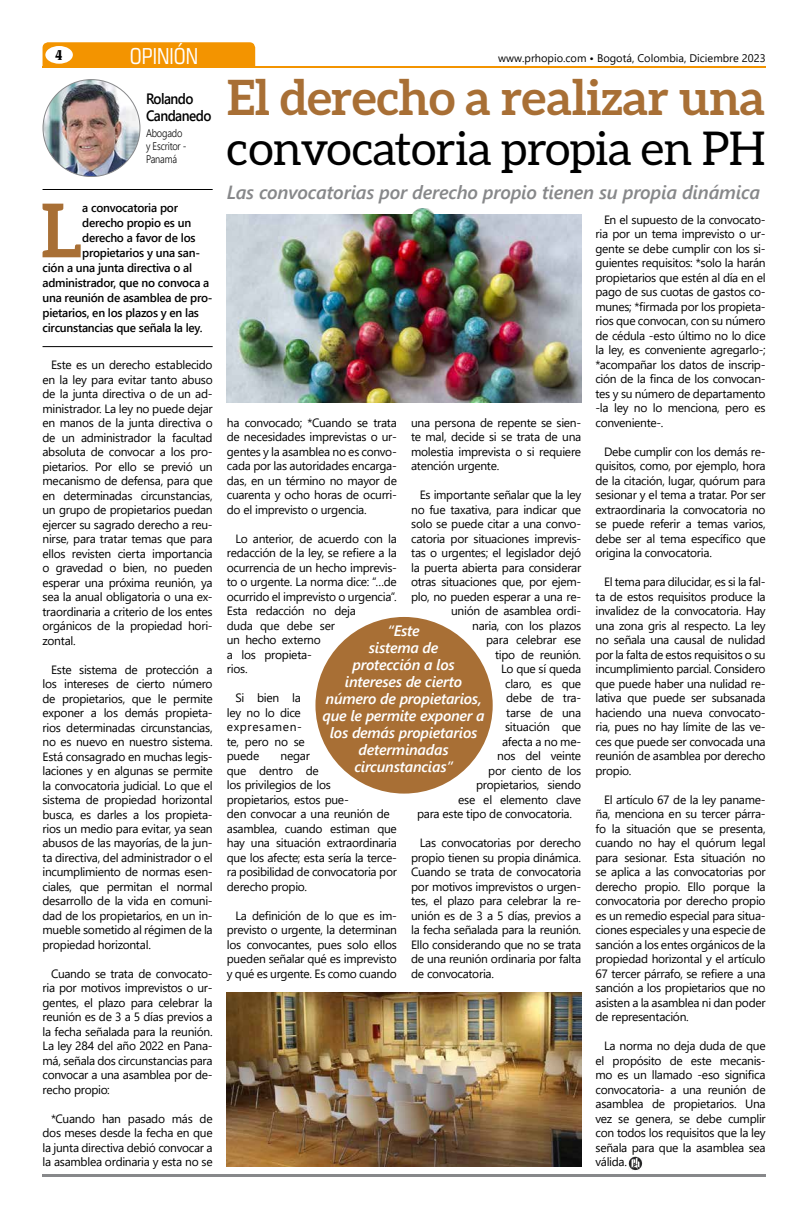
<style>
.page{position:relative;width:794px;height:1219px;background:#fff}
.page>*{position:absolute;margin:0;border:0;box-sizing:border-box;transform-origin:0 0}
.t1{font:700 74.2px "Aleo";color:#a86f35}
.t2{font:700 48.7px "Aleo";letter-spacing:-.01em;color:#a86f35}
.t3{font:46.6px "Aleo";letter-spacing:-.01em;color:#000}
.t4{font:condensed 22px "Square 721 BT";color:#fff}
.t5{font:italic 600 19px "Segoe UI";letter-spacing:-.01em;color:#87888a}
.t6{font:italic 600 15px/17px "Segoe UI";letter-spacing:-.015em;color:#fff;text-align:center}
.t7{font:600 15px/17px "Segoe UI";letter-spacing:-.04em;color:#000;scale:.9 1}
.t8{font:700 condensed 14px "Melior BQ";color:#000}
.t9{font:12px/14.5px "Segoe UI";letter-spacing:-.025em;color:#000;text-align:justify}
.t10{font:600 12px "Segoe UI";letter-spacing:-.02em;color:#000}
.t11{font:11px "Segoe UI";color:#000}
.t12{font:300 11px/13px "Segoe UI";letter-spacing:-.02em;color:#000;scale:.85 1}
.s1{font-weight:600}
</style>
<div class="page">
<hr style="left:43px;top:66px;width:722px;height:1px;background:#f39400">
<div style="left:43px;top:42px;width:212px;height:24px;background:#f39400"></div>
<div style="left:45px;top:46px;width:28px;height:18px;background:#fff;border-radius:50%"></div>
<img style="left:404px;top:208px;width:47px;height:7px">
<hr style="left:43px;top:1174px;width:722px;height:2px;background:#87888a">
<img style="left:628px;top:1156px;width:14px;height:14px">
<img style="left:43px;top:80px;width:97px;height:97px;border-radius:48px">
<img style="left:227px;top:215px;width:354px;height:188px">
<img style="left:227px;top:993px;width:354px;height:174px">
<div style="left:315px;top:617px;width:178px;height:177px;background:#a86f35;border-radius:50%"></div>
<hr style="left:43px;top:189px;width:170px;height:1px;background:#000">
<hr style="left:43px;top:346px;width:170px;height:1px;background:#000">
<p class="t8" style="left:55px;top:47px;width:9px">4</p>
<h3 class="t4" style="left:130px;top:43px;width:70px">OPINIÓN</h3>
<p class="t11" style="left:498px;top:47px;width:269px">www.prhopio.com <span class="s1">•</span> Bogotá, Colombia, Diciembre 2023</p>
<p class="t7" style="left:146px;top:89px;width:74px">Rolando<br>Candanedo</p>
<p class="t12" style="left:146px;top:125px;width:49px">Abogado y Escritor -<br>Panamá</p>
<h2 class="t2" style="left:227px;top:70px;width:539px">El derecho a realizar una</h2>
<h3 class="t3" style="left:227px;top:122px;width:540px">convocatoria propia en PH</h3>
<h3 class="t5" style="left:227px;top:175px;width:535px">Las convocatorias por derecho propio tienen su propia dinámica</h3>
<h1 class="t1" style="left:41px;top:188px;width:43px">L</h1>
<p class="t10" style="left:82px;top:197px;width:97px">a convocatoria por</p>
<p class="t9" style="left:595px;top:211px;width:172px;text-indent:8px">En el supuesto de la convocato&shy;ria por un tema imprevisto o ur&shy;gente se debe cumplir con los si&shy;guientes requisitos: *solo la harán propietarios que estén al día en el pago de sus cuotas de gastos co&shy;munes; *firmada por los propieta&shy;rios que convocan, con su número de cédula -esto último no lo dice la ley, es conveniente agregarlo-; *acompañar los datos de inscrip&shy;ción de la finca de los convocan&shy;tes y su número de departamento -la ley no lo menciona, pero es conveniente-.</p>
<p class="t9" style="left:595px;top:443px;width:172px;text-indent:8px">Debe cumplir con los demás re&shy;quisitos, como, por ejemplo, hora de la citación, lugar, quórum para sesionar y el tema a tratar. Por ser extraordinaria la convocatoria no se puede referir a temas varios, debe ser al tema específico que origina la convocatoria.</p>
<p class="t9" style="left:595px;top:573px;width:172px;text-indent:8px">El tema para dilucidar, es si la fal&shy;ta de estos requisitos produce la invalidez de la convocatoria. Hay una zona gris al respecto. La ley no señala una causal de nulidad por la falta de estos requisitos o su incumplimiento parcial. Considero que puede haber una nulidad re&shy;lativa que puede ser subsanada haciendo una nueva convocato&shy;ria, pues no hay límite de las ve&shy;ces que puede ser convocada una reunión de asamblea por derecho propio.</p>
<p class="t9" style="left:595px;top:791px;width:172px;text-indent:8px">El artículo 67 de la ley paname&shy;ña, menciona en su tercer párra&shy;fo la situación que se presenta, cuando no hay el quórum legal para sesionar. Esta situación no se aplica a las convocatorias por derecho propio. Ello porque la convocatoria por derecho propio es un remedio especial para situa&shy;ciones especiales y una especie de sanción a los entes orgánicos de la propiedad horizontal y el artículo 67 tercer párrafo, se refiere a una sanción a los propietarios que no asisten a la asamblea ni dan poder de representación.</p>
<p class="t9" style="left:595px;top:1037px;width:172px;text-indent:9px">La norma no deja duda de que el propósito de este mecanis&shy;mo es un llamado -eso significa convocatoria- a una reunión de asamblea de propietarios. Una vez se genera, se debe cumplir con todos los requisitos que la ley señala para que la asamblea sea válida.</p>
<p class="t10" style="left:82px;top:212px;width:111px">derecho propio es un</p>
<p class="t10" style="left:82px;top:227px;width:115px">derecho a favor de los</p>
<p class="t10" style="left:82px;top:242px;width:119px">propietarios y una san-</p>
<p class="t10" style="left:43px;top:257px;width:151px">ción a una junta directiva o al</p>
<p class="t10" style="left:43px;top:272px;width:168px">administrador, que no convoca a</p>
<p class="t10" style="left:43px;top:287px;width:172px">una reunión de asamblea de pro-</p>
<p class="t10" style="left:43px;top:302px;width:158px">pietarios, en los plazos y en las</p>
<p class="t10" style="left:43px;top:317px;width:161px">circunstancias que señala la ley.</p>
<p class="t9" style="left:43px;top:356px;width:172px;text-indent:9px">Este es un derecho establecido en la ley para evitar tanto abuso de la junta directiva o de un ad&shy;ministrador. La ley no puede dejar en manos de la junta directiva o de un administrador la facultad absoluta de convocar a los pro&shy;pietarios. Por ello se previó un mecanismo de defensa, para que en determinadas circunstancias, un grupo de propietarios puedan ejercer su sagrado derecho a reu&shy;nirse, para tratar temas que para ellos revisten cierta importancia o gravedad o bien, no pueden esperar una próxima reunión, ya sea la anual obligatoria o una ex&shy;traordinaria a criterio de los entes orgánicos de la propiedad hori&shy;zontal.</p>
<p class="t9" style="left:43px;top:661px;width:172px;text-indent:9px">Este sistema de protección a los intereses de cierto número de propietarios, que le permite exponer a los demás propieta&shy;rios determinadas circunstancias, no es nuevo en nuestro sistema.<br>Está consagrado en muchas legis&shy;laciones y en algunas se permite la convocatoria judicial. Lo que el sistema de propiedad horizontal busca, es darles a los propieta&shy;rios un medio para evitar, ya sean abusos de las mayorías, de la jun&shy;ta directiva, del administrador o el incumplimiento de normas esen&shy;ciales, que permitan el normal desarrollo de la vida en comuni&shy;dad de los propietarios, en un in&shy;mueble sometido al régimen de la propiedad horizontal.</p>
<p class="t9" style="left:43px;top:965px;width:172px;text-indent:8px">Cuando se trata de convocato&shy;ria por motivos imprevistos o ur&shy;gentes, el plazo para celebrar la reunión es de 3 a 5 días previos a la fecha señalada para la reunión.<br>La ley 284 del año 2022 en Pana&shy;má, señala dos circunstancias para convocar a una asamblea por de&shy;recho propio:</p>
<p class="t9" style="left:43px;top:1110px;width:172px;text-indent:9px">*Cuando han pasado más de dos meses desde la fecha en que la junta directiva debió convocar a la asamblea ordinaria y esta no se</p>
<p class="t9" style="left:411px;top:414px;width:172px">una persona de repente se sien&shy;te mal, decide si se trata de una molestia imprevista o si requiere atención urgente.</p>
<p class="t9" style="left:420px;top:487px;width:163px">Es importante señalar que la ley</p>
<p class="t9" style="left:411px;top:501px;width:172px">no fue taxativa, para indicar que</p>
<p class="t9" style="left:411px;top:516px;width:172px">solo se puede citar a una convo-</p>
<p class="t9" style="left:411px;top:530px;width:172px">catoria por situaciones imprevis-</p>
<p class="t9" style="left:411px;top:545px;width:172px">tas o urgentes; el legislador dejó</p>
<p class="t9" style="left:411px;top:559px;width:172px">la puerta abierta para considerar</p>
<p class="t9" style="left:411px;top:574px;width:172px">otras situaciones que, por ejem-</p>
<p class="t9" style="left:411px;top:588px;width:172px">plo, no pueden esperar a una re-</p>
<p class="t9" style="left:451px;top:603px;width:131px">unión de asamblea ordi-</p>
<p class="t9" style="left:472px;top:617px;width:110px">naria, con los plazos</p>
<p class="t9" style="left:486px;top:632px;width:97px">para celebrar ese</p>
<p class="t9" style="left:495px;top:646px;width:87px">tipo de reunión.</p>
<p class="t9" style="left:501px;top:661px;width:81px">Lo que sí queda</p>
<p class="t9" style="left:505px;top:675px;width:78px">claro, es que</p>
<p class="t9" style="left:506px;top:690px;width:76px">debe de tra-</p>
<p class="t9" style="left:506px;top:704px;width:76px">tarse de una</p>
<p class="t9" style="left:505px;top:719px;width:77px">situación que</p>
<p class="t9" style="left:502px;top:733px;width:80px">afecta a no me-</p>
<p class="t9" style="left:497px;top:748px;width:86px">nos del veinte</p>
<p class="t9" style="left:488px;top:762px;width:95px">por ciento de los</p>
<p class="t9" style="left:476px;top:777px;width:107px">propietarios, siendo</p>
<p class="t9" style="left:458px;top:791px;width:125px">ese el elemento clave</p>
<p class="t9" style="left:417px;top:806px;width:156px">para este tipo de convocatoria.</p>
<p class="t9" style="left:411px;top:835px;width:172px;text-indent:9px">Las convocatorias por derecho propio tienen su propia dinámica.<br>Cuando se trata de convocatoria por motivos imprevistos o urgen&shy;tes, el plazo para celebrar la re&shy;unión es de 3 a 5 días, previos a la fecha señalada para la reunión.<br>Ello considerando que no se trata de una reunión ordinaria por falta de convocatoria.</p>
<p class="t9" style="left:227px;top:414px;width:172px">ha convocado; *Cuando se trata de necesidades imprevistas o ur&shy;gentes y la asamblea no es convo&shy;cada por las autoridades encarga&shy;das, en un término no mayor de cuarenta y ocho horas de ocurri&shy;do el imprevisto o urgencia.</p>
<p class="t9" style="left:227px;top:530px;width:172px;text-align:left;text-indent:9px">Lo anterior, de acuerdo con la redacción de la ley, se refiere a la ocurrencia de un hecho imprevis&shy;to o urgente. La norma dice: “…de ocurrido el imprevisto o urgencia”.<br>Esta redacción no deja<br>duda que debe ser<br>un hecho externo<br>a los propieta-<br>rios.</p>
<p class="t9" style="left:227px;top:690px;width:80px;text-align:left;text-indent:9px">Si bien la ley no lo dice expresamen&shy;te, pero no se puede</p>
<p class="t6" style="left:322px;top:619px;width:164px">“Este<br>sistema de<br>protección a los intereses de cierto número de propietarios, que le permite exponer a los demás propietarios determinadas circunstancias”</p>
<p class="t9" style="left:227px;top:748px;width:172px;text-align:left;text-indent:54px">negar<br>que dentro de<br>los privilegios de los propietarios, estos pue-<br>den convocar a una reunión de asamblea, cuando estiman que hay una situación extraordinaria que los afecte; esta sería la terce&shy;ra posibilidad de convocatoria por derecho propio.</p>
<p class="t9" style="left:227px;top:907px;width:172px;text-indent:9px">La definición de lo que es im&shy;previsto o urgente, la determinan los convocantes, pues solo ellos pueden señalar qué es imprevisto y qué es urgente. Es como cuando</p>
</div>
